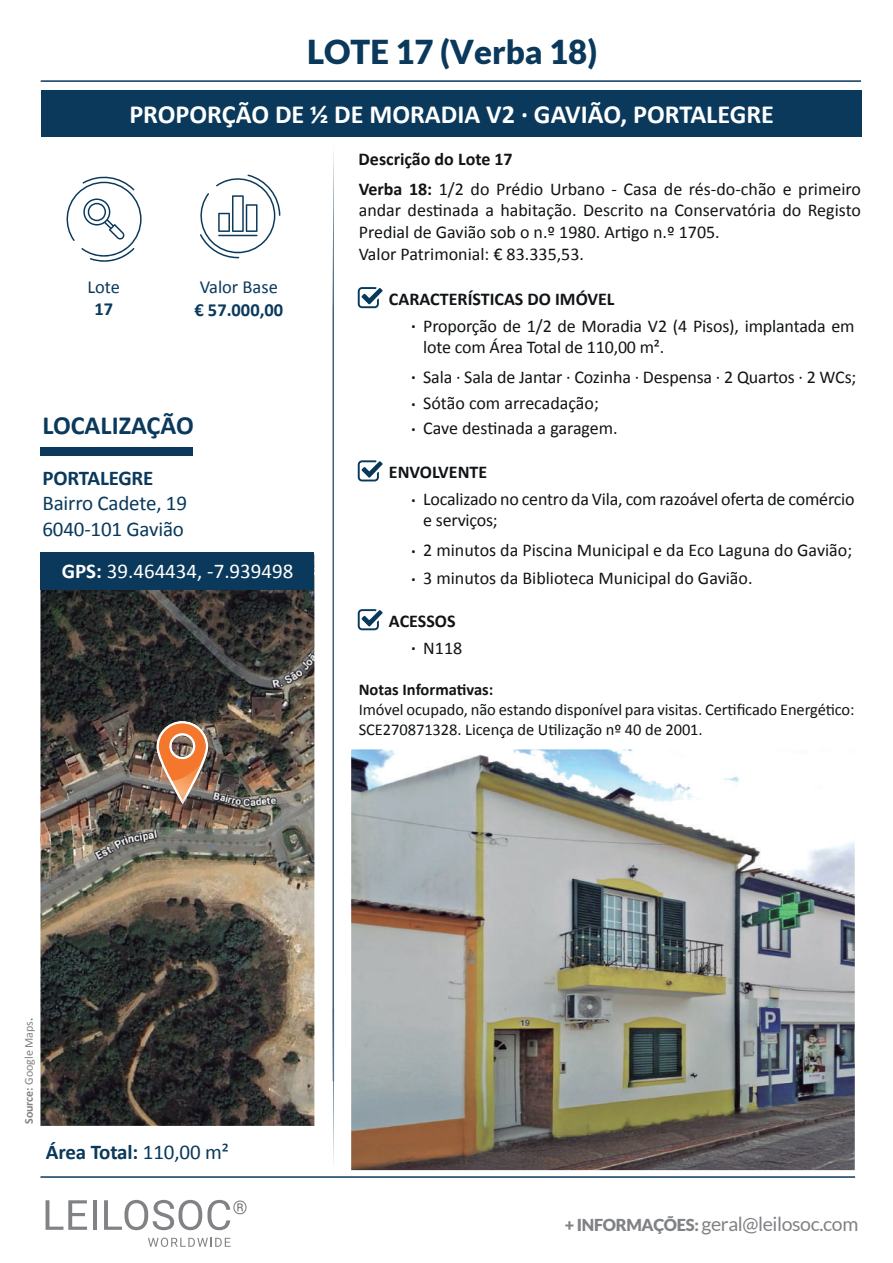
<style>
.page{position:relative;width:893px;height:1263px;background:#fff}
.page>*{position:absolute;margin:0;border:0;box-sizing:border-box;transform-origin:0 0}
.t1{font:900 33px "Lato";color:#0a395c}
.t2{font:700 26.25px "Calibri";color:#fff}
.t3{font:700 26.25px "Calibri";color:#0a395c}
.t4{font:21px/25.2px "Calibri";letter-spacing:-.01em;color:#0a395c}
.t5{font:700 21px "Calibri";letter-spacing:-.01em;color:#0a395c}
.t6{font:21px "Calibri";color:#fff}
.t7{font:19.5px "Lato";letter-spacing:-.02em;color:#808285}
.t8{font:18.45px "Calibri";color:#0a395c}
.t9{font:700 18.45px "Calibri";color:#0a395c}
.t10{font:18px/21.6px "Calibri";color:#111416}
.t11{font:700 18px/26.8px "Calibri";color:#111416}
.t12{font:16.5px/19.8px "Calibri";letter-spacing:-.005em;color:#111416}
.t13{font:700 16.5px "Calibri";color:#111416}
.t14{font:12px "Calibri";letter-spacing:-.005em;color:#808285}
.s1{font-weight:700}
.s2{font-weight:400}
.s3{font-weight:900;font-size:16.5px}
</style>
<div class="page">
<img style="left:351px;top:749px;width:504px;height:421px">
<svg style="left:66px;top:176px;width:76px;height:86px"></svg>
<div style="left:41px;top:91px;width:820px;height:46px;background:#0a395c"></div>
<hr style="left:40px;top:1176px;width:815px;height:2px;background:#0a395c">
<svg style="left:333px;top:151px;width:1px;height:1013px"></svg>
<hr style="left:41px;top:80px;width:820px;height:2px;background:#0a395c">
<svg style="left:46px;top:1200px;width:41px;height:30px"></svg>
<hr style="left:93px;top:1200px;width:4px;height:30px;background:#808285">
<svg style="left:104px;top:1200px;width:143px;height:30px"></svg>
<svg style="left:148px;top:1238px;width:82px;height:9px"></svg>
<img style="left:40px;top:590px;width:274px;height:536px">
<img style="left:139px;top:757px;width:163px;height:137px">
<img style="left:155px;top:720px;width:52px;height:85px">
<div style="left:40px;top:552px;width:274px;height:38px;background:#0a395c"></div>
<div style="left:40px;top:448px;width:153px;height:8px;background:#0a395c"></div>
<svg style="left:200px;top:174px;width:80px;height:84px"></svg>
<svg style="left:358px;top:287px;width:25px;height:21px"></svg>
<svg style="left:358px;top:460px;width:25px;height:21px"></svg>
<svg style="left:358px;top:609px;width:25px;height:21px"></svg>
<h1 class="t1" style="left:307px;top:33px;width:292px">LOTE 17 (Verba 18)</h1>
<h2 class="t2" style="left:129px;top:96px;width:646px">PROPORÇÃO DE 1⁄2 DE MORADIA V2 · GAVIÃO, PORTALEGRE</h2>
<p class="t11" style="left:359px;top:145px;width:156px">Descrição do Lote 17</p>
<p class="t8" style="left:88px;top:275px;width:34px">Lote</p>
<p class="t9" style="left:94px;top:296px;width:20px">17</p>
<p class="t8" style="left:200px;top:276px;width:80px">Valor Base</p>
<p class="t9" style="left:194px;top:296px;width:90px">€ 57.000,00</p>
<h2 class="t3" style="left:42px;top:407px;width:153px">LOCALIZAÇÃO</h2>
<p class="t5" style="left:43px;top:463px;width:113px">PORTALEGRE</p>
<p class="t4" style="left:43px;top:490px;width:146px">Bairro Cadete, 19<br>6040-101 Gavião</p>
<p class="t6" style="left:62px;top:558px;width:233px"><span class="s1">GPS:</span> 39.464434, -7.939498</p>
<p class="t10" style="left:359px;top:177px;width:504px"><span class="s1">Verba 18:</span> 1/2 do Prédio Urbano - Casa de rés-do-chão e primeiro andar destinada a habitação. Descrito na Conservatória do Registo Predial de Gavião sob o n.º 1980. Artigo n.º 1705.<br>Valor Patrimonial: € 83.335,53.</p>
<p class="t11" style="left:389px;top:285px;width:227px">CARACTERÍSTICAS DO IMÓVEL</p>
<p class="t10" style="left:423px;top:314px;width:433px;text-indent:-12px"><span class="s1">·</span> Proporção de 1/2 de Moradia V2 (4 Pisos), implantada em lote com Área Total de 110,00 m².</p>
<p class="t10" style="left:411px;top:365px;width:447px"><span class="s1">·</span> Sala · Sala de Jantar · Cozinha · Despensa · 2 Quartos · 2 WCs;</p>
<p class="t10" style="left:411px;top:389px;width:208px;line-height:25.3px"><span class="s1">·</span> Sótão com arrecadação;<br><span class="s1">·</span> Cave destinada a garagem.</p>
<p class="t10" style="left:411px;top:458px;width:445px;line-height:26.8px;text-indent:-22px"><span class="s1">ENVOLVENTE<br>·</span> Localizado no centro da Vila, com razoável oferta de comércio</p>
<p class="t10" style="left:411px;top:505px;width:443px;line-height:30px;text-indent:12px">e serviços;<br><span class="s1">·</span> 2 minutos da Piscina Municipal e da Eco Laguna do Gavião;</p>
<p class="t10" style="left:411px;top:567px;width:343px"><span class="s1">·</span> 3 minutos da Biblioteca Municipal do Gavião.</p>
<p class="t11" style="left:411px;top:607px;width:53px;text-indent:-22px">ACESSOS · <span class="s2">N118</span></p>
<p class="t13" style="left:359px;top:678px;width:136px">Notas Informativas:</p>
<p class="t12" style="left:359px;top:699px;width:497px">Imóvel ocupado, não estando disponível para visitas. Certificado Energético:<br>SCE270871328. Licença de Utilização nº 40 de 2001.</p>
<p class="t14" style="left:21px;top:1124px;width:108px;rotate:-90deg"><span class="s1">Source:</span> Google Maps<span class="s1">.</span></p>
<p class="t5" style="left:46px;top:1137px;width:185px">Área Total: <span class="s2">110,00 m²</span></p>
<p class="t7" style="left:565px;top:1212px;width:295px"><span class="s3">+ INFORMAÇÕES:</span> geral@leilosoc.com</p>
</div>
